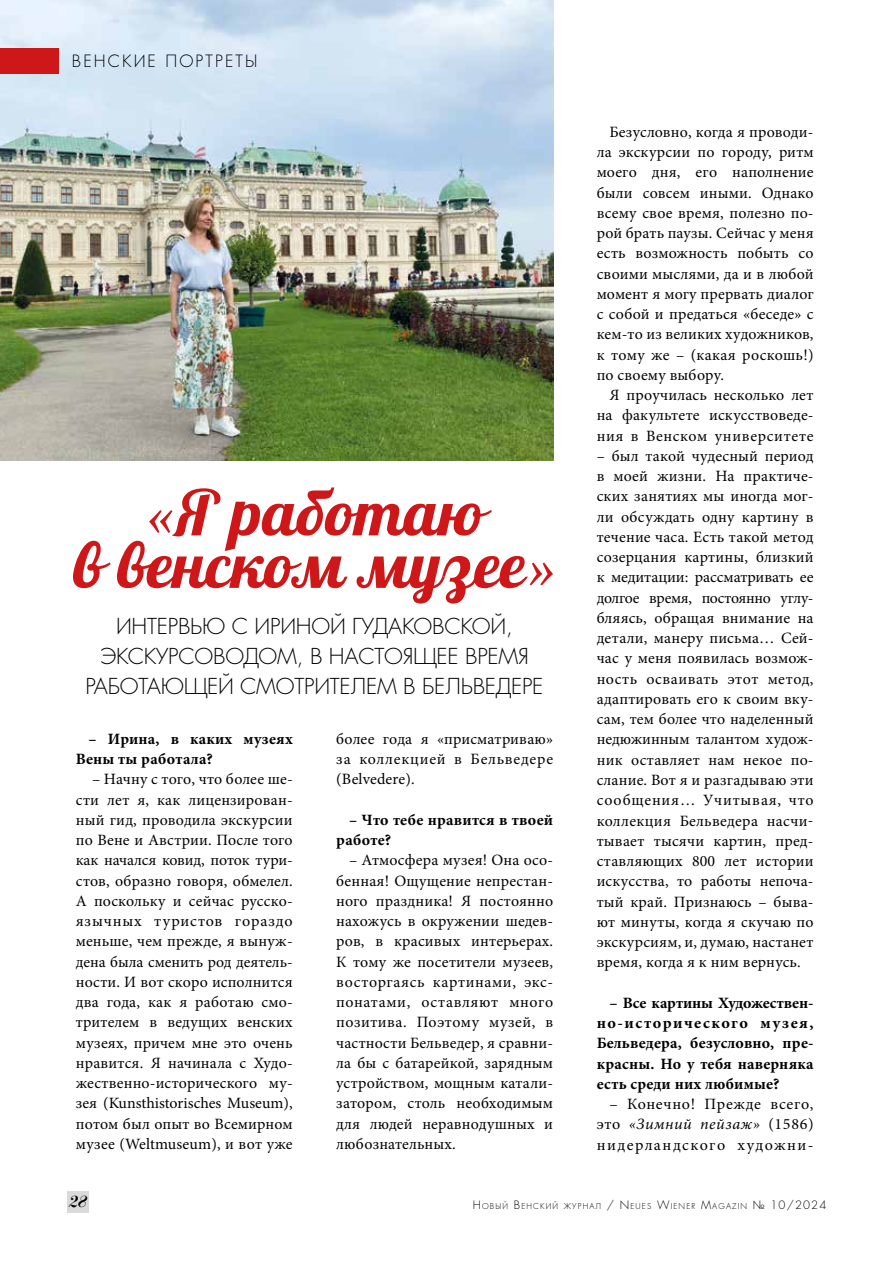
<style>
.page{position:relative;width:893px;height:1263px;background:#fff}
.page>*{position:absolute;margin:0;border:0;box-sizing:border-box;transform-origin:0 0}
.t1{font:62.7px/52.5px "Lobster";color:#cd1719;text-align:center;scale:1.05 1}
.t2{font:21.3px/30px "Favorit Light C";letter-spacing:-.01em;color:#000;text-align:center}
.t3{font:16.5px "Favorit Light C";letter-spacing:.13em;color:#000}
.t4{font:italic 16.5px "Paragon Nord C";color:#000}
.t5{font:15.75px/20.2px "Minion Pro";letter-spacing:.015em;color:#000;text-align:justify}
.t6{font:700 15.75px/20.2px "Minion Pro";letter-spacing:.01em;color:#000}
.t7{font:7.8px "Favorit Light C";letter-spacing:.145em;color:#000}
.s1{font-family:"Minion Pro";font-style:italic}
.s2{font-style:italic}
.s3{font-size:11.25px}
</style>
<div class="page">
<img style="left:0;top:0;width:553px;height:460px">
<div style="left:0;top:48px;width:59px;height:25px;background:#cd1719"></div>
<div style="left:67px;top:1192px;width:22px;height:21px;background:#dadada"></div>
<p class="t3" style="left:72px;top:50px;width:187px">ВЕНСКИЕ ПОРТРЕТЫ</p>
<h1 class="t1" style="left:74px;top:486px;width:460px"><span class="s1">«</span>Я работаю<br>в венском музее<span class="s1">»</span></h1>
<h2 class="t2" style="left:86px;top:611px;width:459px">ИНТЕРВЬЮ С ИРИНОЙ ГУДАКОВСКОЙ,<br>ЭКСКУРСОВОДОМ, В НАСТОЯЩЕЕ ВРЕМЯ<br>РАБОТАЮЩЕЙ СМОТРИТЕЛЕМ В БЕЛЬВЕДЕРЕ</h2>
<p class="t6" style="left:76px;top:728px;width:218px;text-indent:13px">– Ирина, в каких музеях<br>Вены ты работала?</p>
<p class="t5" style="left:76px;top:769px;width:218px;text-indent:16px">– Начну с того, что более ше&shy;сти лет я, как лицензирован&shy;ный гид, проводила экскурсии по Вене и Австрии. После того как начался ковид, поток тури&shy;стов, образно говоря, обмелел.<br>А поскольку и сейчас русско&shy;язычных туристов гораздо меньше, чем прежде, я вынуж&shy;дена была сменить род деятель&shy;ности. И вот скоро исполнится два года, как я работаю смо&shy;трителем в ведущих венских музеях, причем мне это очень нравится. Я начинала с Худо&shy;жественно-исторического му&shy;зея (Kunsthistorisches Museum), потом был опыт во Всемирном музее (Weltmuseum), и вот уже</p>
<p class="t5" style="left:336px;top:729px;width:218px">более года я «присматриваю» за коллекцией в Бельведере (Belvedere).</p>
<p class="t6" style="left:336px;top:810px;width:218px;text-indent:13px">– Что тебе нравится в твоей работе?</p>
<p class="t5" style="left:336px;top:850px;width:218px;text-indent:13px">– Атмосфера музея! Она осо&shy;бенная! Ощущение непрестан&shy;ного праздника! Я постоянно нахожусь в окружении шедев&shy;ров, в красивых интерьерах.<br>К тому же посетители музеев, восторгаясь картинами, экс&shy;понатами, оставляют много позитива. Поэтому музей, в частности Бельведер, я сравни&shy;ла бы с батарейкой, зарядным устройством, мощным катали&shy;затором, столь необходимым для людей неравнодушных и любознательных.</p>
<p class="t5" style="left:597px;top:122px;width:218px;text-indent:13px">Безусловно, когда я проводи&shy;ла экскурсии по городу, ритм моего дня, его наполнение были совсем иными. Однако всему свое время, полезно по&shy;рой брать паузы. Сейчас у меня есть возможность побыть со своими мыслями, да и в любой момент я могу прервать диалог с собой и предаться «беседе» с кем-то из великих художников, к тому же – (какая роскошь!) по своему выбору.</p>
<p class="t5" style="left:597px;top:385px;width:218px;text-indent:13px">Я проучилась несколько лет на факультете искусствоведе&shy;ния в Венском университете</p>
<p class="t5" style="left:597px;top:446px;width:218px">– был такой чудесный период в моей жизни. На практиче&shy;ских занятиях мы иногда мог&shy;ли обсуждать одну картину в течение часа. Есть такой метод созерцания картины, близкий к медитации: рассматривать ее долгое время, постоянно углу&shy;бляясь, обращая внимание на детали, манеру письма… Сей&shy;час у меня появилась возмож&shy;ность осваивать этот метод, адаптировать его к своим вку&shy;сам, тем более что наделенный недюжинным талантом худож&shy;ник оставляет нам некое по&shy;слание. Вот я и разгадываю эти сообщения… Учитывая, что коллекция Бельведера насчи&shy;тывает тысячи картин, пред&shy;ставляющих 800 лет истории искусства, то работы непоча&shy;тый край. Признаюсь – быва&shy;ют минуты, когда я скучаю по экскурсиям, и, думаю, настанет время, когда я к ним вернусь.</p>
<p class="t6" style="left:597px;top:992px;width:218px;text-align:justify;text-indent:13px">– Все картины Художествен&shy;но-исторического музея, Бельведера, безусловно, пре&shy;красны. Но у тебя наверняка есть среди них любимые?</p>
<p class="t5" style="left:597px;top:1094px;width:218px;text-indent:13px">– Конечно! Прежде всего, это <span class="s2">«Зимний пейзаж»</span> (1586) нидерландского художни-</p>
<p class="t4" style="left:68px;top:1192px;width:19px">28</p>
<p class="t7" style="left:473px;top:1201px;width:355px"><span class="s3">Н</span>ОВЫЙ <span class="s3">В</span>ЕНСКИЙ ЖУРНАЛ <span class="s3">/</span> <span class="s3">N</span>EUES <span class="s3">W</span>IEN ER <span class="s3">M</span>AGAZIN <span class="s3">№ 10/2024</span></p>
</div>
